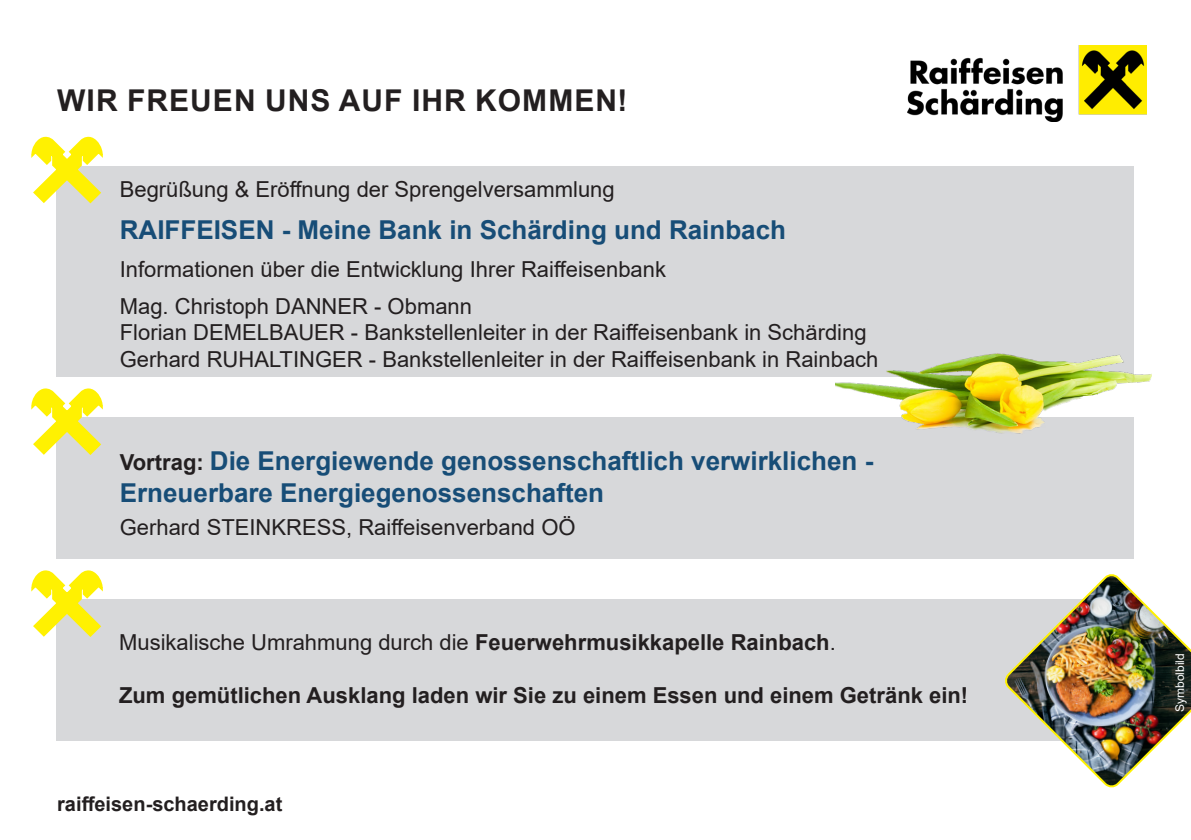
<style>
.page{position:relative;width:1191px;height:840px;background:#fff}
.page>*{position:absolute;margin:0;border:0;box-sizing:border-box;transform-origin:0 0}
.t1{font:700 30px "Arial";letter-spacing:.035em;color:#231f20}
.t2{font:700 26px/31.2px "Arial";color:#174d77}
.t3{font:22px/36.4px "Arial";color:#231f20}
.t4{font:700 22px "Arial";color:#231f20}
.t5{font:700 20px "Arial";color:#231f20}
.t6{font:12px "Arial";color:#fff}
.s1{font-size:22px;color:#231f20}
.s2{font-weight:700}
</style>
<div class="page">
<div style="left:57px;top:599px;width:1077px;height:141px;background:#d7d8da"></div>
<svg style="left:31px;top:570px;width:72px;height:68px"></svg>
<div style="left:57px;top:417px;width:1077px;height:141px;background:#d7d8da"></div>
<svg style="left:31px;top:388px;width:72px;height:68px"></svg>
<img style="left:907px;top:45px;width:239px;height:76px">
<div style="left:57px;top:166px;width:1077px;height:210px;background:#d7d8da"></div>
<svg style="left:31px;top:136px;width:72px;height:69px"></svg>
<img style="left:836px;top:353px;width:315px;height:81px">
<img style="left:1005px;top:574px;width:186px;height:214px">
<h1 class="t1" style="left:57px;top:79px;width:572px">WIR FREUEN UNS AUF IHR KOMMEN!</h1>
<p class="t3" style="left:120px;top:171px;width:496px">Begrüßung &amp; Eröffnung der Sprengelversammlung</p>
<p class="t2" style="left:120px;top:215px;width:668px">RAIFFEISEN - Meine Bank in Schärding und Rainbach</p>
<p class="t3" style="left:120px;top:251px;width:548px">Informationen über die Entwicklung Ihrer Raiffeisenbank<br>Mag. Christoph DANNER - Obmann</p>
<p class="t3" style="left:120px;top:319px;width:760px;line-height:26.4px">Florian DEMELBAUER - Bankstellenleiter in der Raiffeisenbank in Schärding<br>Gerhard RUHALTINGER - Bankstellenleiter in der Raiffeisenbank in Rainbach</p>
<p class="t2" style="left:120px;top:445px;width:755px"><span class="s1">Vortrag:</span> Die Energiewende genossenschaftlich verwirklichen -<br>Erneuerbare Energiegenossenschaften</p>
<p class="t3" style="left:120px;top:508px;width:457px">Gerhard STEINKRESS, Raiffeisenverband OÖ</p>
<p class="t3" style="left:119px;top:624px;width:718px">Musikalische Umrahmung durch die <span class="s2">Feuerwehrmusikkapelle Rainbach</span>.</p>
<p class="t4" style="left:119px;top:679px;width:850px">Zum gemütlichen Ausklang laden wir Sie zu einem Essen und einem Getränk ein!</p>
<p class="t5" style="left:57px;top:789px;width:227px">raiffeisen-schaerding.at</p>
<p class="t6" style="left:1171px;top:711px;width:60px;rotate:-90deg">Symbolbild</p>
</div>
